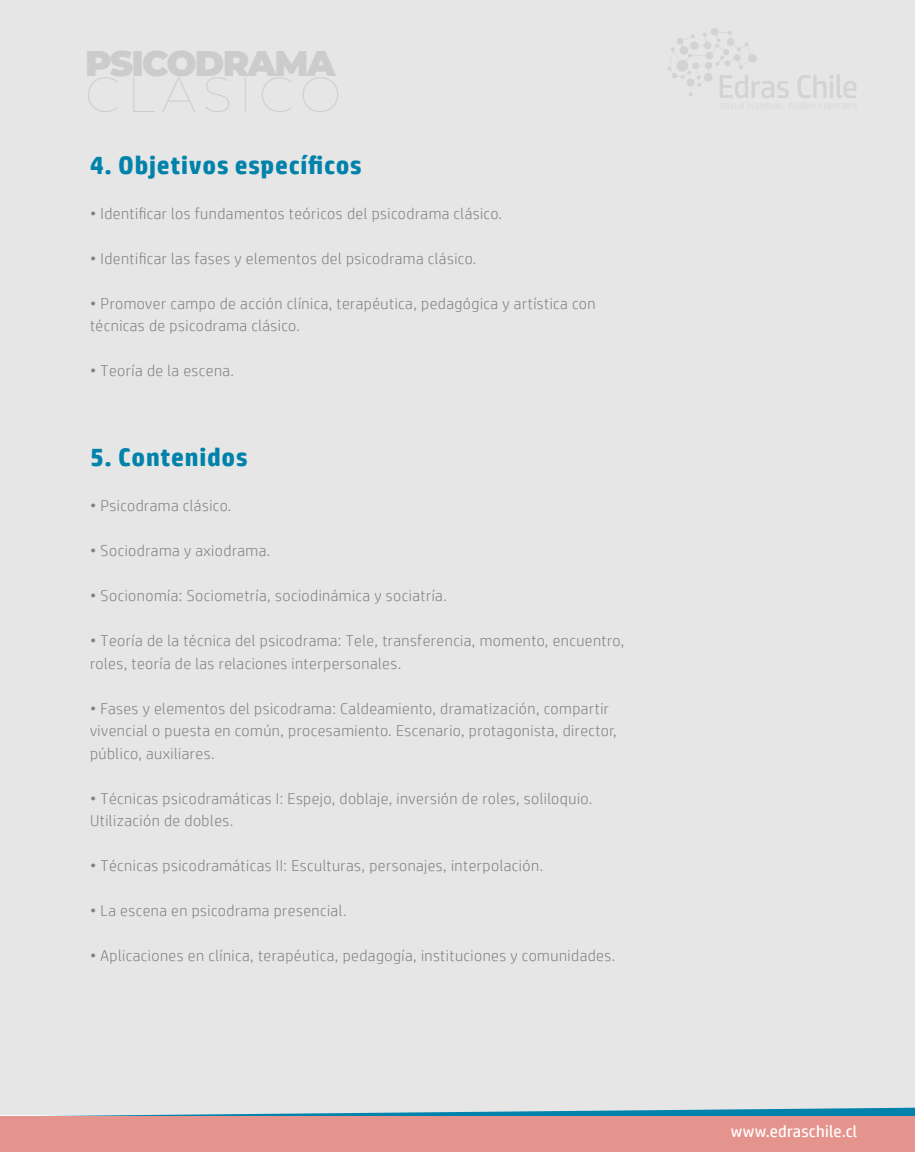
<style>
.page{position:relative;width:915px;height:1152px;background:#fff}
.page>*{position:absolute;margin:0;border:0;box-sizing:border-box;transform-origin:0 0}
.t1{font:900 35.7px "Montserrat";letter-spacing:-.05em;color:#ccc}
.t2{font:700 25.5px "HP Simplified";letter-spacing:.03em;color:#0082ab}
.t3{font:16.5px "HP Simplified";letter-spacing:.015em;color:#fff}
.t4{font:300 15.75px/22.5px "HP Simplified";letter-spacing:.03em;color:#818181}
</style>
<div class="page">
<div style="left:0;top:0;width:914px;height:1114px;background:#e6e6e6"></div>
<svg style="left:0;top:1108px;width:914px;height:8px"></svg>
<div style="left:0;top:1116px;width:914px;height:36px;background:#e5948d"></div>
<svg style="left:668px;top:28px;width:188px;height:81px"></svg>
<h1 class="t1" style="left:85px;top:36px;width:252px">PSICODRAMA</h1>
<h2 class="t2" style="left:90px;top:150px;width:273px">4. Objetivos específicos</h2>
<p class="t4" style="left:90px;top:202px;width:413px">• Identificar los fundamentos teóricos del psicodrama clásico.</p>
<p class="t4" style="left:90px;top:247px;width:388px">• Identificar las fases y elementos del psicodrama clásico.</p>
<p class="t4" style="left:90px;top:292px;width:507px">• Promover campo de acción clínica, terapéutica, pedagógica y artística con técnicas de psicodrama clásico.</p>
<p class="t4" style="left:90px;top:359px;width:145px">• Teoría de la escena.</p>
<h2 class="t2" style="left:90px;top:442px;width:159px">5. Contenidos</h2>
<p class="t4" style="left:90px;top:494px;width:143px">• Psicodrama clásico.</p>
<p class="t4" style="left:90px;top:539px;width:182px">• Sociodrama y axiodrama.</p>
<p class="t4" style="left:90px;top:584px;width:358px">• Socionomía: Sociometría, sociodinámica y sociatría.</p>
<p class="t4" style="left:90px;top:629px;width:535px">• Teoría de la técnica del psicodrama: Tele, transferencia, momento, encuentro, roles, teoría de las relaciones interpersonales.</p>
<p class="t4" style="left:90px;top:697px;width:528px">• Fases y elementos del psicodrama: Caldeamiento, dramatización, compartir vivencial o puesta en común, procesamiento. Escenario, protagonista, director, público, auxiliares.</p>
<p class="t4" style="left:90px;top:787px;width:503px">• Técnicas psicodramáticas I: Espejo, doblaje, inversión de roles, soliloquio.<br>Utilización de dobles.</p>
<p class="t4" style="left:90px;top:854px;width:454px">• Técnicas psicodramáticas II: Esculturas, personajes, interpolación.</p>
<p class="t4" style="left:90px;top:899px;width:258px">• La escena en psicodrama presencial.</p>
<p class="t4" style="left:90px;top:944px;width:526px">• Aplicaciones en clínica, terapéutica, pedagogía, instituciones y comunidades.</p>
<p class="t3" style="left:730px;top:1122px;width:128px">www.edraschile.cl</p>
</div>
